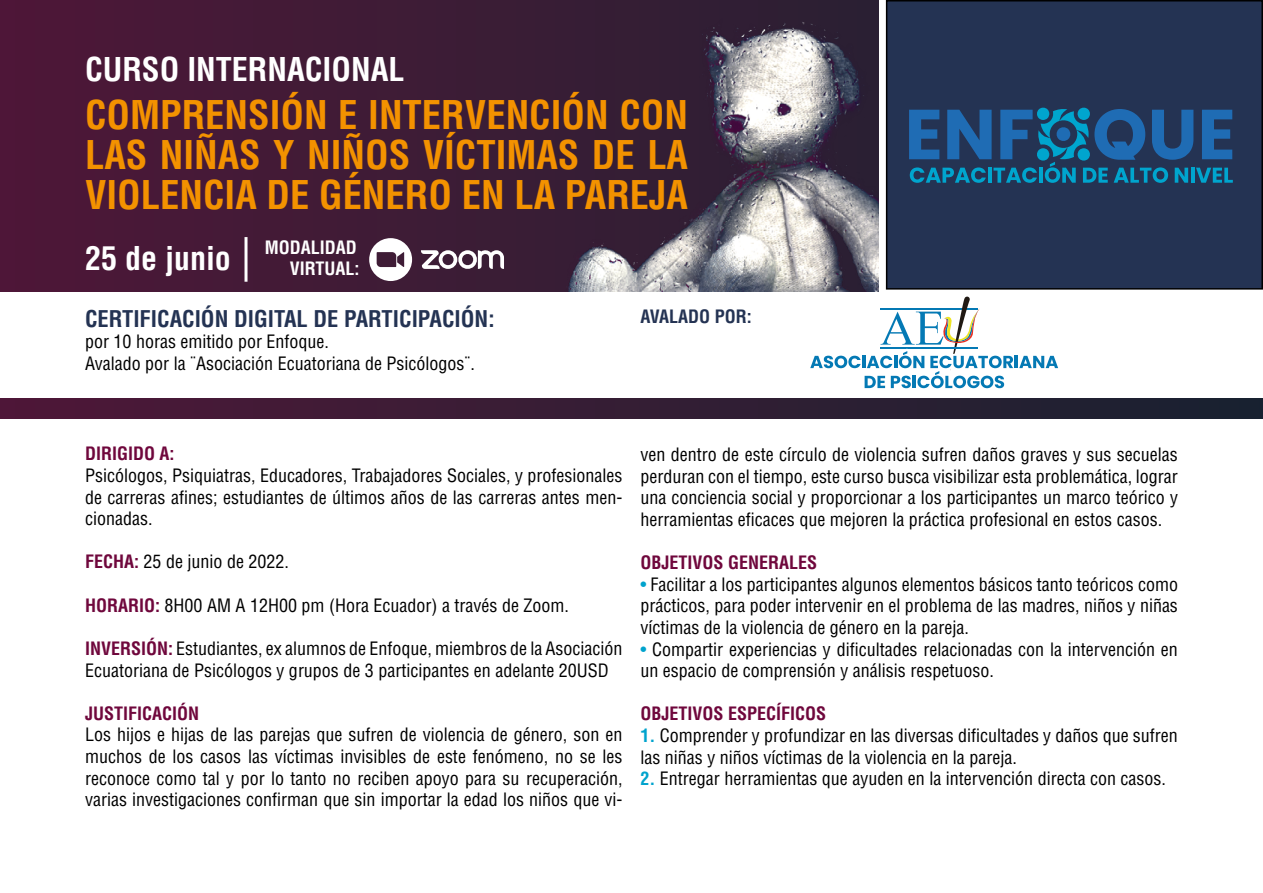
<style>
.page{position:relative;width:1263px;height:893px;background:#fff}
.page>*{position:absolute;margin:0;border:0;box-sizing:border-box;transform-origin:0 0}
.t1{font:700 condensed 38.7px/40.2px "Helvetica LT Std";color:#f39200;text-align:justify}
.t2{font:700 condensed 32.1px "Helvetica LT Std";color:#fff}
.t3{font:700 condensed 22.5px "Helvetica LT Std";color:#243353}
.t4{font:condensed 18px/21.6px "Helvetica LT Std";color:#000}
.t5{font:700 condensed 18px "Helvetica LT Std";color:#6f073c}
.t6{font:700 condensed 18px/21.6px "Helvetica LT Std";color:#fff;text-align:right}
.t7{font:700 condensed 18px "Helvetica LT Std";color:#243353}
.s1{font-weight:700;color:#6f073c}
.s2{color:#00a3cd}
.s3{font-weight:700;color:#00a3cd}
</style>
<div class="page">
<div style="left:1px;top:0;width:877px;height:291px;background:#451a37"></div>
<div style="left:1px;top:398px;width:1261px;height:20px;background:linear-gradient(to right,#4f1838,#192230)"></div>
<svg style="left:369px;top:238px;width:43px;height:43px"></svg>
<svg style="left:421px;top:250px;width:11px;height:19px"></svg>
<hr style="left:244px;top:237px;width:3px;height:45px;background:#fff">
<img style="left:432px;top:18px;width:446px;height:273px">
<div style="left:887px;top:1px;width:375px;height:288px;background:#243353"></div>
<div style="left:886px;top:0;width:377px;height:290px;border:2px solid #000"></div>
<svg style="left:810px;top:296px;width:248px;height:93px"></svg>
<svg style="left:909px;top:107px;width:324px;height:76px"></svg>
<h2 class="t2" style="left:85px;top:50px;width:321px">CURSO INTERNACIONAL</h2>
<h1 class="t1" style="left:85px;top:94px;width:605px">COMPRENSIÓN E INTERVENCIÓN CON LAS NIÑAS Y NIÑOS VÍCTIMAS DE LA VIOLENCIA DE GÉNERO EN LA PAREJA</h1>
<h2 class="t2" style="left:85px;top:238px;width:147px">25 de junio</h2>
<p class="t6" style="left:265px;top:236px;width:96px">MODALIDAD<br>VIRTUAL:</p>
<p class="t3" style="left:85px;top:304px;width:411px">CERTIFICACIÓN DIGITAL DE PARTICIPACIÓN:</p>
<p class="t4" style="left:85px;top:331px;width:392px">por 10 horas emitido por Enfoque.<br>Avalado por la ¨Asociación Ecuatoriana de Psicólogos¨.</p>
<p class="t7" style="left:640px;top:305px;width:113px">AVALADO POR:</p>
<p class="t5" style="left:85px;top:443px;width:91px">DIRIGIDO A:</p>
<p class="t4" style="left:85px;top:465px;width:539px;text-align:justify">Psicólogos, Psiquiatras, Educadores, Trabajadores Sociales, y profesionales de carreras afines; estudiantes de últimos años de las carreras antes men&shy;cionadas.</p>
<p class="t4" style="left:85px;top:551px;width:205px"><span class="s1">FECHA:</span> 25 de junio de 2022.</p>
<p class="t4" style="left:85px;top:594px;width:485px"><span class="s1">HORARIO:</span> 8H00 AM A 12H00 pm (Hora Ecuador) a través de Zoom.</p>
<p class="t4" style="left:85px;top:637px;width:539px"><span class="s1">INVERSIÓN:</span> Estudiantes, ex alumnos de Enfoque, miembros de la Asociación<br>Ecuatoriana de Psicólogos y grupos de 3 participantes en adelante 20USD</p>
<p class="t5" style="left:85px;top:702px;width:116px">JUSTIFICACIÓN</p>
<p class="t4" style="left:85px;top:724px;width:539px;text-align:justify">Los hijos e hijas de las parejas que sufren de violencia de género, son en muchos de los casos las víctimas invisibles de este fenómeno, no se les reconoce como tal y por lo tanto no reciben apoyo para su recuperación, varias investigaciones confirman que sin importar la edad los niños que vi-</p>
<p class="t4" style="left:640px;top:444px;width:539px;text-align:justify">ven dentro de este círculo de violencia sufren daños graves y sus secuelas perduran con el tiempo, este curso busca visibilizar esta problemática, lograr una conciencia social y proporcionar a los participantes un marco teórico y herramientas eficaces que mejoren la práctica profesional en estos casos.</p>
<p class="t5" style="left:640px;top:551px;width:178px">OBJETIVOS GENERALES</p>
<p class="t4" style="left:640px;top:573px;width:539px;text-align:justify"><span class="s2">•</span> Facilitar a los participantes algunos elementos básicos tanto teóricos como prácticos, para poder intervenir en el problema de las madres, niños y niñas víctimas de la violencia de género en la pareja.</p>
<p class="t4" style="left:640px;top:638px;width:539px"><span class="s2">•</span> Compartir experiencias y dificultades relacionadas con la intervención en un espacio de comprensión y análisis respetuoso.</p>
<p class="t5" style="left:640px;top:703px;width:187px">OBJETIVOS ESPECÍFICOS</p>
<p class="t4" style="left:640px;top:724px;width:539px"><span class="s3">1.</span> Comprender y profundizar en las diversas dificultades y daños que sufren las niñas y niños víctimas de la violencia en la pareja.</p>
<p class="t4" style="left:640px;top:768px;width:527px"><span class="s3">2.</span> Entregar herramientas que ayuden en la intervención directa con casos.</p>
</div>
